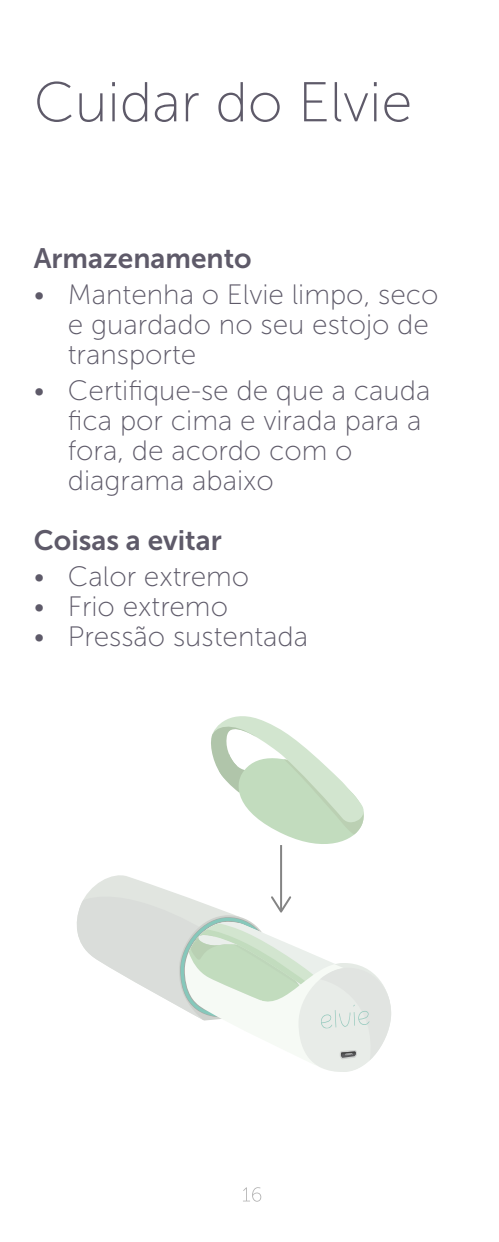
<style>
.page{position:relative;width:499px;height:1242px;background:#fff}
.page>*{position:absolute;margin:0;border:0;box-sizing:border-box;transform-origin:0 0}
.t1{font:56px "Museo Sans 100";color:#5e5a69}
.t2{font:28px/30px "Museo Sans 100";color:#5e5a69}
.t3{font:28px "Museo Sans 700";color:#5e5a69}
</style>
<div class="page">
<svg style="left:243px;top:1187px;width:18px;height:14px"></svg>
<svg style="left:211px;top:716px;width:153px;height:137px"></svg>
<hr style="left:280px;top:845px;width:2px;height:65px;background:#666">
<svg style="left:77px;top:871px;width:314px;height:201px"></svg>
<h1 class="t1" style="left:34px;top:72px;width:380px">Cuidar do Elvie</h1>
<p class="t3" style="left:34px;top:243px;width:219px">Armazenamento</p>
<p class="t2" style="left:68px;top:280px;width:372px;text-indent:-34px">• Mantenha o Elvie limpo, seco e guardado no seu estojo de transporte</p>
<p class="t2" style="left:68px;top:376px;width:364px;text-indent:-34px">• Certifique-se de que a cauda fica por cima e virada para a fora, de acordo com o diagrama abaixo</p>
<p class="t3" style="left:34px;top:525px;width:189px">Coisas a evitar</p>
<p class="t2" style="left:34px;top:562px;width:217px">• Calor extremo</p>
<p class="t2" style="left:34px;top:592px;width:196px">• Frio extremo</p>
<p class="t2" style="left:34px;top:622px;width:276px">• Pressão sustentada</p>
</div>
